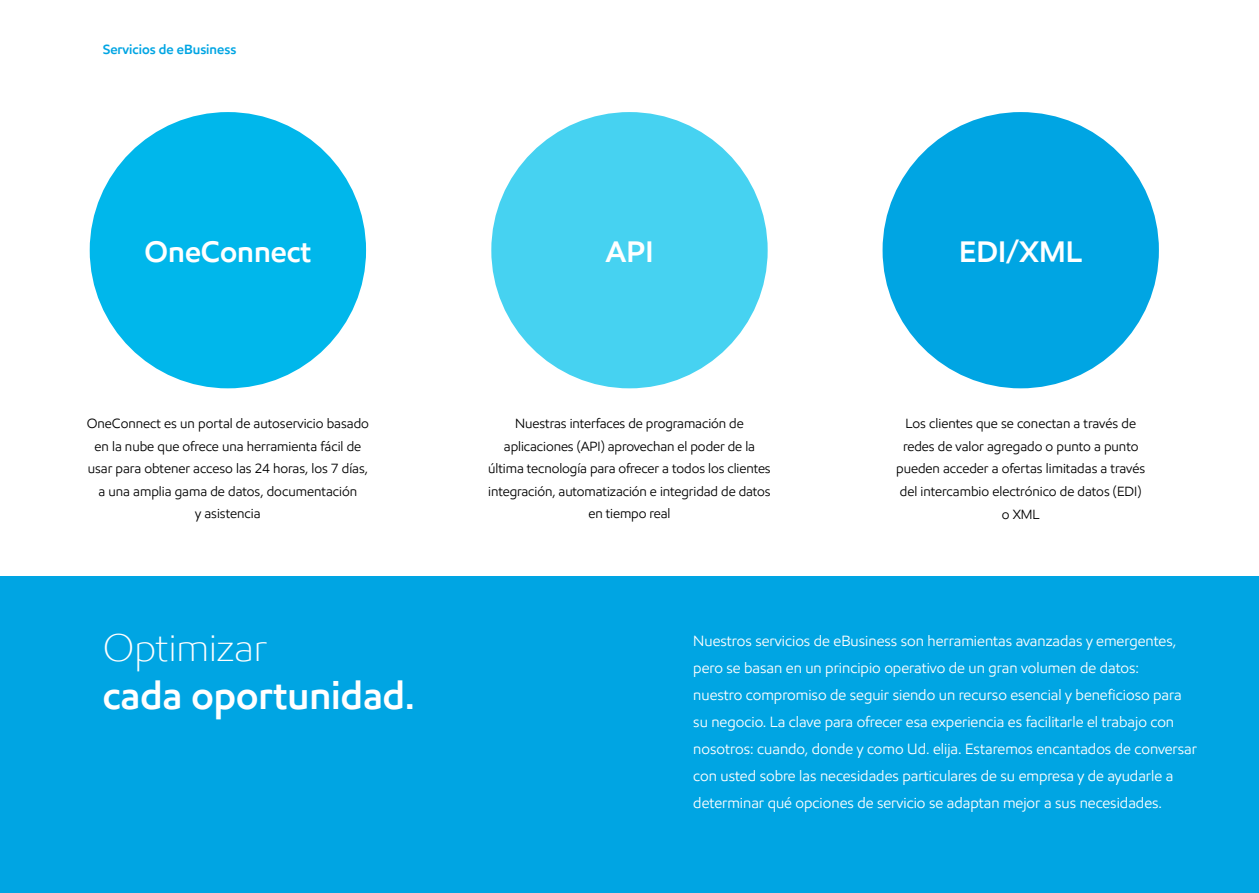
<style>
.page{position:relative;width:1259px;height:893px;background:#fff}
.page>*{position:absolute;margin:0;border:0;box-sizing:border-box;transform-origin:0 0}
.t1{font:600 39px "E Mprint";color:#fff}
.t2{font:300 39px "E Mprint";color:#fff}
.t3{font:600 30px "E Mprint";color:#fff}
.t4{font:15px/27px "E Mprint";color:#fff}
.t5{font:13.5px/22.5px "E Mprint";color:#000;text-align:center}
.t6{font:600 13.5px "E Mprint";color:#00a5e3}
</style>
<div class="page">
<div style="left:882px;top:112px;width:277px;height:276px;background:#00a5e3;border-radius:50%"></div>
<div style="left:491px;top:112px;width:276px;height:276px;background:#46d2f1;border-radius:50%"></div>
<div style="left:0;top:576px;width:1259px;height:317px;background:#00a5e3"></div>
<div style="left:90px;top:112px;width:276px;height:276px;background:#00b7eb;border-radius:50%"></div>
<p class="t6" style="left:103px;top:41px;width:135px">Servicios de eBusiness</p>
<h2 class="t3" style="left:145px;top:233px;width:168px">OneConnect</h2>
<h2 class="t3" style="left:605px;top:233px;width:49px">API</h2>
<h2 class="t3" style="left:959px;top:233px;width:124px">EDI/XML</h2>
<p class="t5" style="left:488px;top:412px;width:284px">Nuestras interfaces de programación de aplicaciones (API) aprovechan el poder de la última tecnología para ofrecer a todos los clientes integración, automatización e integridad de datos en tiempo real</p>
<p class="t5" style="left:87px;top:412px;width:284px">OneConnect es un portal de autoservicio basado en la nube que ofrece una herramienta fácil de usar para obtener acceso las 24 horas, los 7 días, a una amplia gama de datos, documentación<br>y asistencia</p>
<p class="t5" style="left:896px;top:412px;width:251px">Los clientes que se conectan a través de redes de valor agregado o punto a punto pueden acceder a ofertas limitadas a través del intercambio electrónico de datos (EDI) o XML</p>
<h1 class="t2" style="left:103px;top:624px;width:166px">Optimizar</h1>
<h1 class="t1" style="left:103px;top:671px;width:313px">cada oportunidad.</h1>
<p class="t4" style="left:693px;top:627px;width:505px">Nuestros servicios de eBusiness son herramientas avanzadas y emergentes, pero se basan en un principio operativo de un gran volumen de datos:<br>nuestro compromiso de seguir siendo un recurso esencial y beneficioso para su negocio. La clave para ofrecer esa experiencia es facilitarle el trabajo con nosotros: cuando, donde y como Ud. elija. Estaremos encantados de conversar con usted sobre las necesidades particulares de su empresa y de ayudarle a determinar qué opciones de servicio se adaptan mejor a sus necesidades.</p>
</div>
